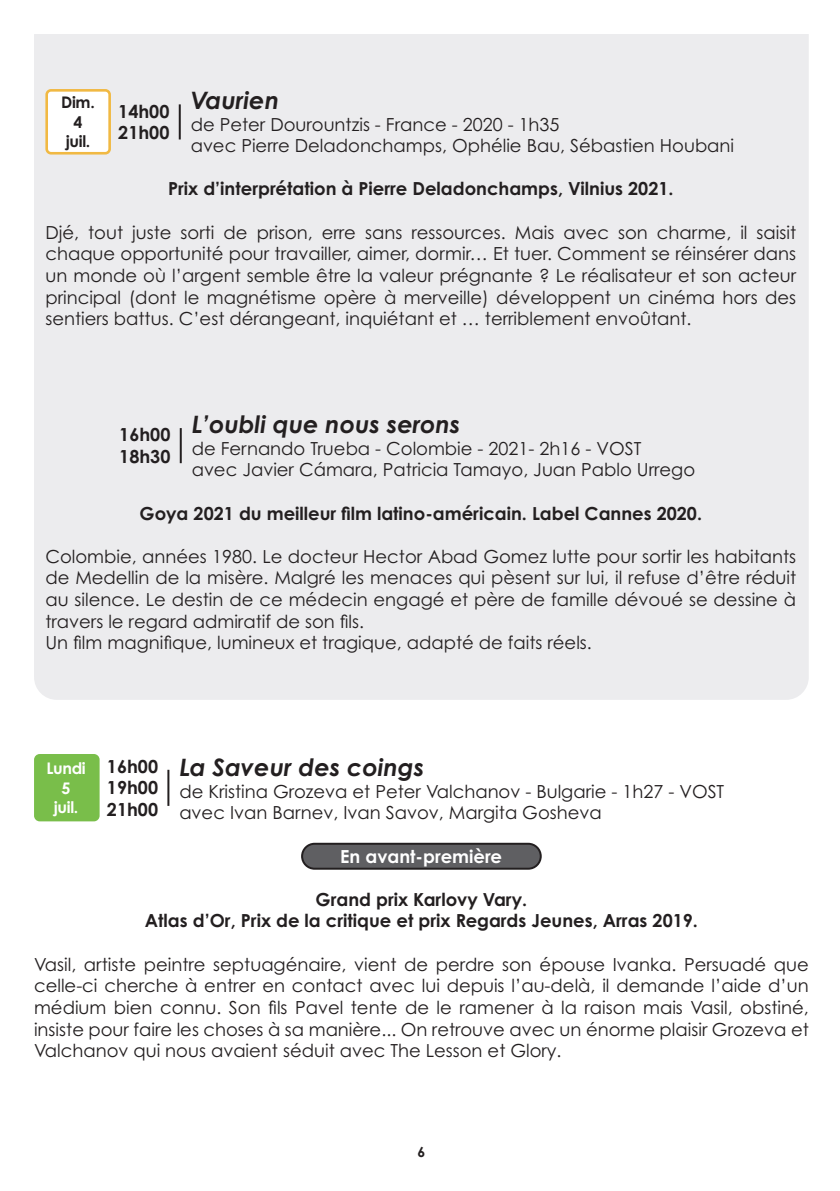
<style>
.page{position:relative;width:840px;height:1191px;background:#fff}
.page>*{position:absolute;margin:0;border:0;box-sizing:border-box;transform-origin:0 0}
.t1{font:italic 700 24px "Century Gothic Pro";color:#231f20}
.t2{font:18px/21.6px "Century Gothic Pro";color:#231f20}
.t3{font:700 18px/21.6px "Century Gothic Pro";color:#231f20}
.t4{font:700 18px "Century Gothic Pro";color:#fff}
.t5{font:700 16px/19.2px "Century Gothic Pro";letter-spacing:-.02em;color:#fff;text-align:center}
.t6{font:700 16px/19.2px "Century Gothic Pro";letter-spacing:-.02em;color:#231f20;text-align:center}
.t7{font:700 14px "Century Gothic Pro";color:#231f20}
</style>
<div class="page">
<div style="left:34px;top:34px;width:774px;height:666px;background:#ececee"></div>
<div style="left:302px;top:843px;width:238px;height:25px;background:#5f5f62;border-radius:12px"></div>
<div style="left:301px;top:842px;width:240px;height:27px;border:2px solid #231f20;border-radius:12px"></div>
<hr style="left:180px;top:428px;width:2px;height:35px;background:#231f20">
<div style="left:34px;top:754px;width:65px;height:67px;background:#79be4a;border-radius:6px"></div>
<hr style="left:167px;top:770px;width:2px;height:36px;background:#231f20">
<div style="left:47px;top:90px;width:63px;height:63px;background:#fff;border-radius:4px"></div>
<div style="left:45px;top:89px;width:66px;height:65px;border:3px solid #f1b943;border-radius:4px"></div>
<hr style="left:179px;top:104px;width:2px;height:35px;background:#231f20">
<p class="t1" style="left:190px;top:85px;width:90px">Vaurien</p>
<p class="t2" style="left:190px;top:113px;width:544px">de Peter Dourountzis - France - 2020 - 1h35<br>avec Pierre Deladonchamps, Ophélie Bau, Sébastien Houbani</p>
<p class="t3" style="left:168px;top:178px;width:506px">Prix d’interprétation à Pierre Deladonchamps, Vilnius 2021.</p>
<p class="t2" style="left:45px;top:221px;width:752px;text-align:justify">Djé, tout juste sorti de prison, erre sans ressources. Mais avec son charme, il saisit chaque opportunité pour travailler, aimer, dormir… Et tuer. Comment se réinsérer dans un monde où l’argent semble être la valeur prégnante ? Le réalisateur et son acteur principal (dont le magnétisme opère à merveille) développent un cinéma hors des sentiers battus. C’est dérangeant, inquiétant et … terriblement envoûtant.</p>
<p class="t6" style="left:61px;top:93px;width:35px">Dim.<br>4 juil.</p>
<p class="t3" style="left:118px;top:100px;width:53px">14h00<br>21h00</p>
<p class="t1" style="left:191px;top:409px;width:270px">L’oubli que nous serons</p>
<p class="t2" style="left:191px;top:437px;width:504px">de Fernando Trueba - Colombie - 2021- 2h16 - VOST<br>avec Javier Cámara, Patricia Tamayo, Juan Pablo Urrego</p>
<p class="t3" style="left:139px;top:502px;width:563px">Goya 2021 du meilleur film latino-américain. Label Cannes 2020.</p>
<p class="t2" style="left:45px;top:545px;width:752px">Colombie, années 1980. Le docteur Hector Abad Gomez lutte pour sortir les habitants de Medellin de la misère. Malgré les menaces qui pèsent sur lui, il refuse d’être réduit au silence. Le destin de ce médecin engagé et père de famille dévoué se dessine à travers le regard admiratif de son fils.<br>Un film magnifique, lumineux et tragique, adapté de faits réels.</p>
<p class="t3" style="left:119px;top:423px;width:53px">16h00<br>18h30</p>
<p class="t5" style="left:46px;top:758px;width:41px">Lundi<br>5<br>juil.</p>
<p class="t3" style="left:107px;top:755px;width:53px;text-align:justify">16h00<br>19h00<br>21h00</p>
<p class="t1" style="left:179px;top:752px;width:246px">La Saveur des coings</p>
<p class="t2" style="left:179px;top:780px;width:546px">de Kristina Grozeva et Peter Valchanov - Bulgarie - 1h27 - VOST avec Ivan Barnev, Ivan Savov, Margita Gosheva</p>
<p class="t4" style="left:340px;top:845px;width:163px">En avant-première</p>
<p class="t3" style="left:145px;top:888px;width:554px;text-align:center">Grand prix Karlovy Vary.<br>Atlas d’Or, Prix de la critique et prix Regards Jeunes, Arras 2019.</p>
<p class="t2" style="left:34px;top:953px;width:775px;text-align:justify">Vasil, artiste peintre septuagénaire, vient de perdre son épouse Ivanka. Persuadé que celle-ci cherche à entrer en contact avec lui depuis l’au-delà, il demande l’aide d’un médium bien connu. Son fils Pavel tente de le ramener à la raison mais Vasil, obstiné, insiste pour faire les choses à sa manière... On retrouve avec un énorme plaisir Grozeva et Valchanov qui nous avaient séduit avec The Lesson et Glory.</p>
<p class="t7" style="left:417px;top:1143px;width:9px">6</p>
</div>
